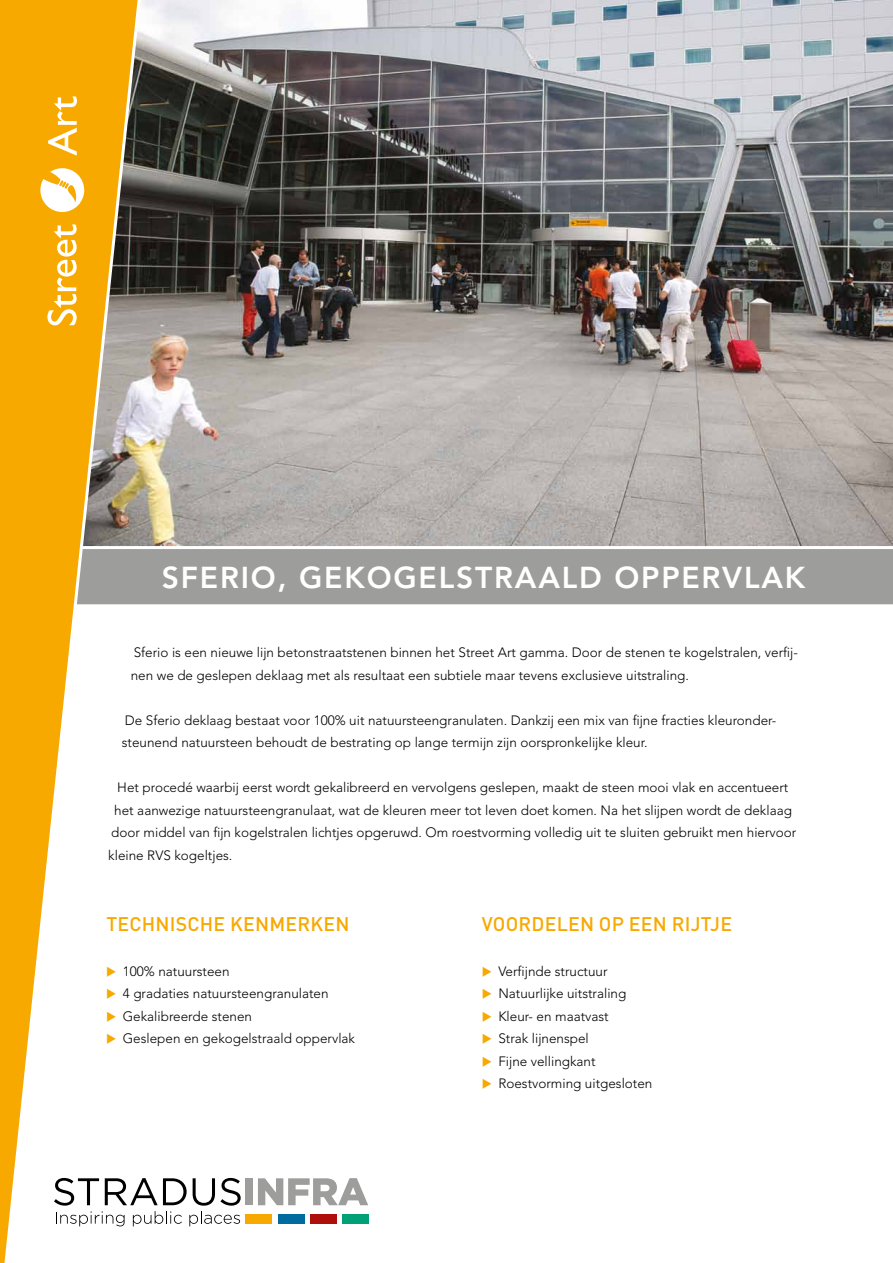
<style>
.page{position:relative;width:893px;height:1263px;background:#fff}
.page>*{position:absolute;margin:0;border:0;box-sizing:border-box;transform-origin:0 0}
.t1{font:800 30px "Avenir LT";letter-spacing:.06em;color:#fff}
.t2{font:500 19.5px "DINOT";letter-spacing:.01em;color:#f8a900}
.t3{font:300 13.5px/22.5px "Avenir LT";color:#000}
.s1{color:#f8a900}
</style>
<div class="page">
<img style="left:179px;top:0;width:714px;height:546px">
<div style="left:179px;top:549px;width:714px;height:56px;background:#9d9d9c"></div>
<div style="left:246px;top:1178px;width:7px;height:27px;background:#9d9d9c"></div>
<svg style="left:258px;top:1178px;width:110px;height:27px"></svg>
<div style="left:343px;top:1214px;width:26px;height:10px;background:#00a176"></div>
<div style="left:310px;top:1214px;width:26px;height:10px;background:#ae0f0a"></div>
<div style="left:246px;top:1214px;width:26px;height:10px;background:#f8a900"></div>
<div style="left:278px;top:1214px;width:26px;height:10px;background:#006b9e"></div>
<svg style="left:179px;top:1178px;width:62px;height:48px"></svg>
<svg style="left:0;top:0;width:179px;height:1263px"></svg>
<svg style="left:40px;top:168px;width:44px;height:44px"></svg>
<svg style="left:47px;top:224px;width:30px;height:101px"></svg>
<svg style="left:48px;top:96px;width:29px;height:60px"></svg>
<svg style="left:117px;top:976px;width:12px;height:1px"></svg>
<svg style="left:117px;top:998px;width:12px;height:1px"></svg>
<svg style="left:117px;top:1021px;width:12px;height:1px"></svg>
<svg style="left:117px;top:1043px;width:12px;height:1px"></svg>
<h1 class="t1" style="left:162px;top:560px;width:645px">SFERIO, GEKOGELSTRAALD OPPERVLAK</h1>
<p class="t3" style="left:131px;top:641px;width:669px">Sferio is een nieuwe lijn betonstraatstenen binnen het Street Art gamma. Door de stenen te kogelstralen, verfij&shy;nen we de geslepen deklaag met als resultaat een subtiele maar tevens exclusieve uitstraling.</p>
<p class="t3" style="left:122px;top:709px;width:656px">De Sferio deklaag bestaat voor 100% uit natuursteengranulaten. Dankzij een mix van fijne fracties kleuronder&shy;steunend natuursteen behoudt de bestrating op lange termijn zijn oorspronkelijke kleur.</p>
<p class="t3" style="left:117px;top:776px;width:673px">Het procedé waarbij eerst wordt gekalibreerd en vervolgens geslepen, maakt de steen mooi vlak en accentueert</p>
<p class="t3" style="left:114px;top:799px;width:679px">het aanwezige natuursteengranulaat, wat de kleuren meer tot leven doet komen. Na het slijpen wordt de deklaag</p>
<p class="t3" style="left:111px;top:821px;width:687px">door middel van fijn kogelstralen lichtjes opgeruwd. Om roestvorming volledig uit te sluiten gebruikt men hiervoor</p>
<p class="t3" style="left:108px;top:844px;width:126px">kleine RVS kogeltjes.</p>
<h2 class="t2" style="left:106px;top:910px;width:245px">TECHNISCHE KENMERKEN</h2>
<p class="t3" style="left:106px;top:960px;width:125px"><span class="s1">◆</span> 100% natuursteen</p>
<p class="t3" style="left:106px;top:982px;width:224px"><span class="s1">◆</span> 4 gradaties natuursteengranulaten</p>
<p class="t3" style="left:106px;top:1005px;width:147px"><span class="s1">◆</span> Gekalibreerde stenen</p>
<p class="t3" style="left:106px;top:1027px;width:250px"><span class="s1">◆</span> Geslepen en gekogelstraald oppervlak</p>
<h2 class="t2" style="left:482px;top:910px;width:252px">VOORDELEN OP EEN RIJTJE</h2>
<p class="t3" style="left:482px;top:960px;width:127px"><span class="s1">◆</span> Verfijnde structuur</p>
<p class="t3" style="left:482px;top:982px;width:146px"><span class="s1">◆</span> Natuurlijke uitstraling</p>
<p class="t3" style="left:482px;top:1005px;width:128px"><span class="s1">◆</span> Kleur- en maatvast</p>
<p class="t3" style="left:482px;top:1027px;width:108px"><span class="s1">◆</span> Strak lijnenspel</p>
<p class="t3" style="left:482px;top:1050px;width:115px"><span class="s1">◆</span> Fijne vellingkant</p>
<p class="t3" style="left:482px;top:1072px;width:172px"><span class="s1">◆</span> Roestvorming uitgesloten</p>
</div>
